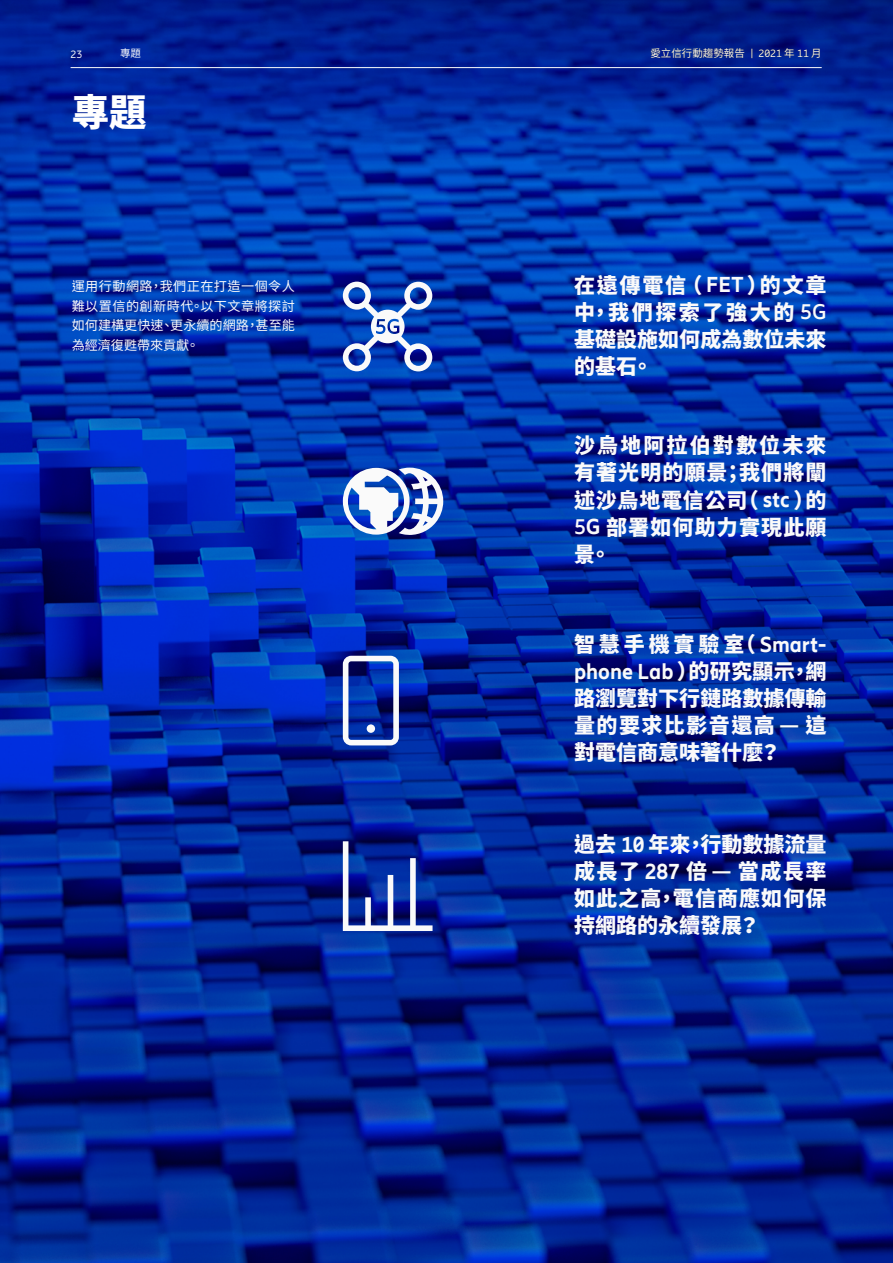
<style>
.page{position:relative;width:893px;height:1263px;background:#fff}
.page>*{position:absolute;margin:0;border:0;box-sizing:border-box;transform-origin:0 0}
.t1{font:900 37.5px "Noto Sans CJ Ktc";color:#fff}
.t2{font:900 21px/27px "Noto Sans CJ Ktc";letter-spacing:.05em;color:#fafafa;text-align:justify}
.t3{font:800 21px "Ericsson Hilda";color:#fafafa}
.t4{font:900 21px "Noto Sans CJ Ktc";letter-spacing:.185em;color:#fafafa}
.t5{font:13.2px/19.5px "Noto Sans CJ Ktc";color:#fafafa;text-align:justify}
.t6{font:10.5px "Noto Sans CJ Ktc";color:#fff}
.t7{font:10.5px "Ericsson Hilda";color:#fff}
.t8{font:10.5px "Ericsson Hilda";color:#fafafa}
.t9{font:10.5px "Noto Sans CJ Ktc";color:#fafafa}
.s1{font-family:"Noto Sans CJ Ktc"}
.s2{font-family:"Ericsson Hilda";font-weight:800}
.s3{font-family:"Ericsson Hilda";font-weight:700}
.s4{font-family:"Noto Sans CJ Ktc";font-weight:900}
</style>
<div class="page">
<img style="left:0;top:0;width:893px;height:1263px">
<hr style="left:71px;top:67px;width:751px;height:1px;background:#fafafa">
<svg style="left:343px;top:468px;width:100px;height:67px"></svg>
<svg style="left:343px;top:282px;width:89px;height:89px"></svg>
<svg style="left:343px;top:656px;width:56px;height:89px"></svg>
<div style="left:367px;top:724px;width:8px;height:9px;background:#fafafa;border-radius:50%"></div>
<svg style="left:343px;top:841px;width:90px;height:90px"></svg>
<p class="t8" style="left:71px;top:49px;width:13px">23</p>
<p class="t9" style="left:120px;top:47px;width:22px">專題</p>
<p class="t6" style="left:650px;top:47px;width:96px">愛立信行動趨勢報告</p>
<p class="t7" style="left:750px;top:47px;width:73px">| 2021 <span class="s1">年</span> 11 <span class="s1">月</span></p>
<h1 class="t1" style="left:72px;top:91px;width:76px">專題</h1>
<p class="t5" style="left:72px;top:277px;width:225px">運用行動網路，我們正在打造一個令人難以置信的創新時代。以下文章將探討如何建構更快速、更永續的網路，甚至能為經濟復甦帶來貢獻。</p>
<p class="t2" style="left:574px;top:272px;width:254px">在遠傳電信 （ <span class="s2">FET</span> ）的文章中，我們探索了強大的 <span class="s3">5G</span>基礎設施如何成為數位未來的基石。</p>
<p class="t2" style="left:574px;top:433px;width:254px">沙烏地阿拉伯對數位未來有著光明的願景；我們將闡述沙烏地電信公司（ <span class="s2">stc</span> ）的<span class="s3">5</span><span class="s2">G</span> 部署如何助力實現此願景。</p>
<p class="t4" style="left:574px;top:633px;width:254px">智慧手機實驗室（ <span class="s2">Smart-</span></p>
<p class="t3" style="left:574px;top:659px;width:254px">phone Lab <span class="s4">）的研究顯示，網</span></p>
<p class="t2" style="left:574px;top:685px;width:254px">路瀏覽對下行鏈路數據傳輸量的要求比影音還高 <span class="s3">—</span> 這對電信商意味著什麼？</p>
<p class="t2" style="left:574px;top:831px;width:254px">過去 <span class="s2">10</span> 年來，行動數據流量成長了 <span class="s2">287</span> 倍 <span class="s3">—</span> 當成長率如此之高，電信商應如何保持網路的永續發展？</p>
</div>
